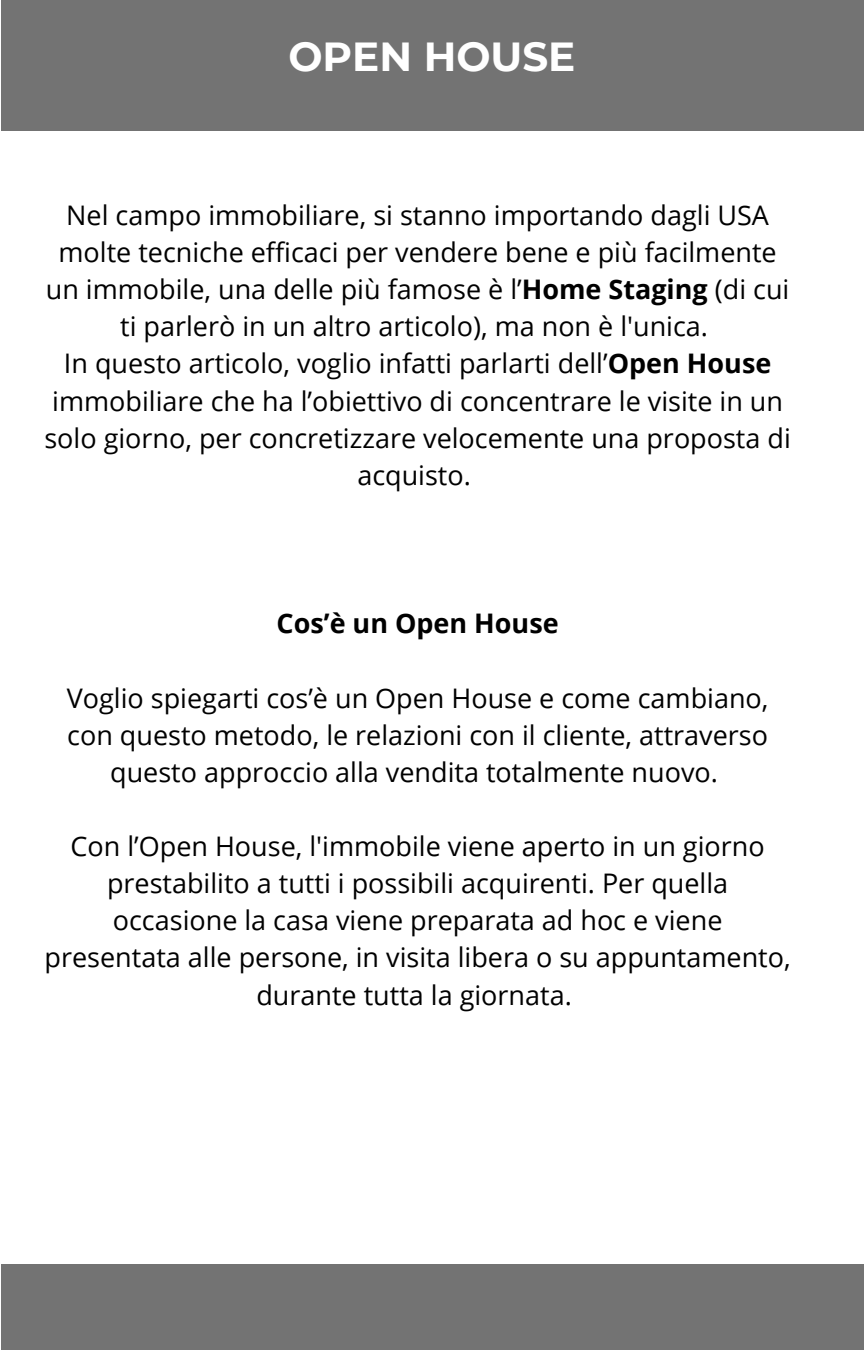
<style>
.page{position:relative;width:864px;height:1350px;background:#fff}
.page>*{position:absolute;margin:0;border:0;box-sizing:border-box;transform-origin:0 0}
.t1{font:700 40.5px "Montserrat";color:#fff}
.t2{font:27px/37.1px "Open Sans";color:#000;text-align:center}
.t3{font:700 27px "Open Sans";color:#000}
.s1{font-weight:700}
</style>
<div class="page">
<div style="left:1px;top:0;width:863px;height:131px;background:#737373"></div>
<div style="left:1px;top:1264px;width:863px;height:86px;background:#737373"></div>
<h1 class="t1" style="left:288px;top:32px;width:289px">OPEN HOUSE</h1>
<p class="t2" style="left:46px;top:196px;width:745px">Nel campo immobiliare, si stanno importando dagli USA molte tecniche efficaci per vendere bene e più facilmente un immobile, una delle più famose è l’<span class="s1">Home Staging</span> (di cui ti parlerò in un altro articolo), ma non è l'unica.</p>
<p class="t2" style="left:44px;top:344px;width:748px">In questo articolo, voglio infatti parlarti dell’<span class="s1">Open House </span>immobiliare che ha l’obiettivo di concentrare le visite in un solo giorno, per concretizzare velocemente una proposta di acquisto.</p>
<h2 class="t3" style="left:277px;top:604px;width:284px">Cos’è un Open House</h2>
<p class="t2" style="left:67px;top:678px;width:703px">Voglio spiegarti cos’è un Open House e come cambiano, con questo metodo, le relazioni con il cliente, attraverso questo approccio alla vendita totalmente nuovo.</p>
<p class="t2" style="left:45px;top:827px;width:748px">Con l’Open House, l'immobile viene aperto in un giorno prestabilito a tutti i possibili acquirenti. Per quella occasione la casa viene preparata ad hoc e viene presentata alle persone, in visita libera o su appuntamento, durante tutta la giornata.</p>
</div>
